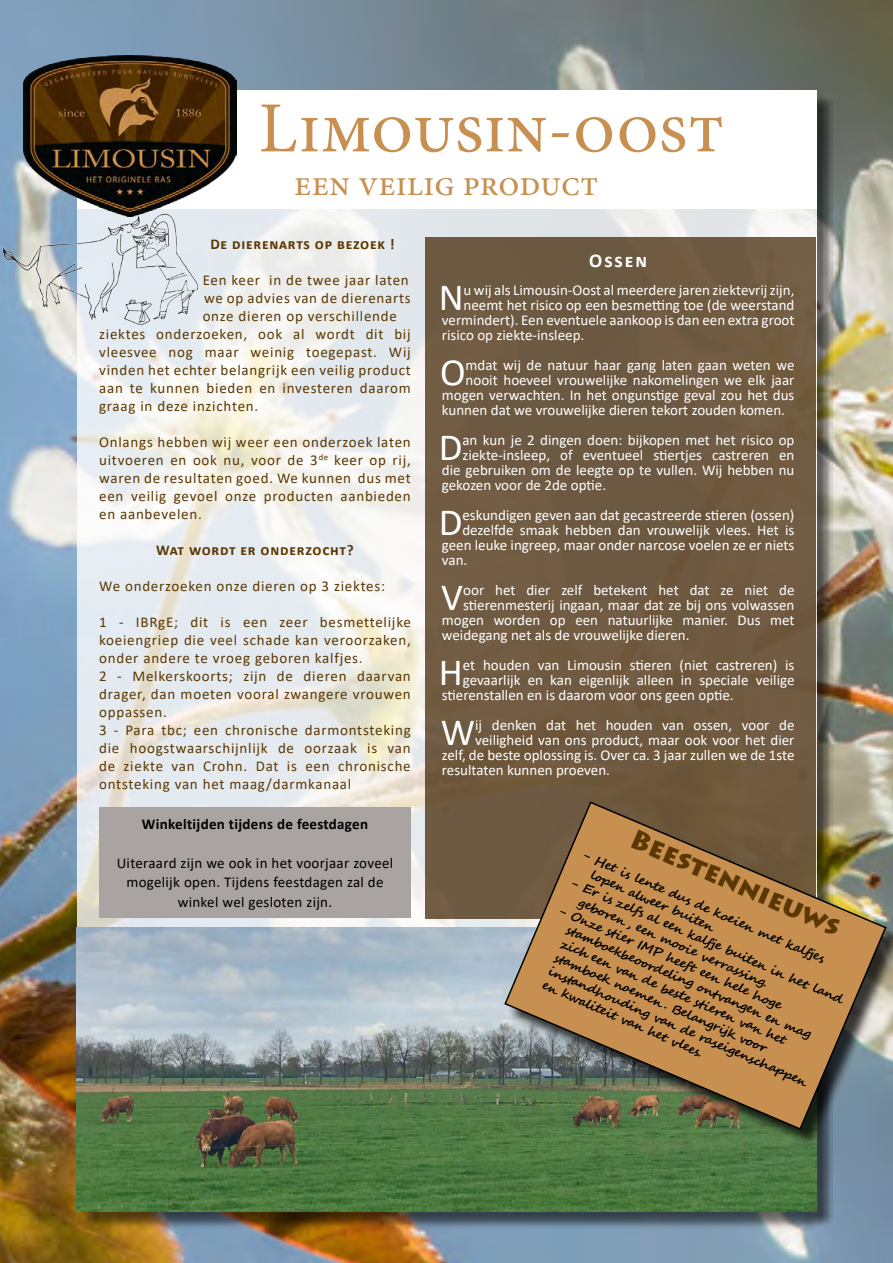
<style>
.page{position:relative;width:893px;height:1263px;background:#fff}
.page>*{position:absolute;margin:0;border:0;box-sizing:border-box;transform-origin:0 0}
.t1{font:72px "Minion Pro";color:#c79051}
.t2{font:38.7px "Calibri";color:#fff}
.t3{font:36px "Minion Pro";color:#c79051}
.t4{font:900 27px "Lithos Pro";color:#5b3803}
.t5{font:700 19.5px "Calibri";letter-spacing:.1em;color:#fff}
.t6{font:15px "Calibri";color:#fff}
.t7{font:15px/18px "Calibri";letter-spacing:.05em;color:#5b3803;text-align:justify}
.t8{font:15px/19.5px "Calibri";letter-spacing:.02em;color:#000;text-align:center}
.t9{font:700 15px "Calibri";letter-spacing:.05em;color:#5b3803}
.t10{font:700 15px "Calibri";letter-spacing:.02em;color:#000}
.t11{font:700 12.6px/15px "Segoe Script";color:#000;scale:1.08 1}
</style>
<div class="page">
<img style="left:0;top:0;width:893px;height:1263px">
<div style="left:79px;top:93px;width:756px;height:1137px;background:#000;opacity:.75"></div>
<svg style="left:77px;top:208px;width:739px;height:720px;fill:#e8ecf0"></svg>
<div style="left:425px;top:237px;width:391px;height:681px;background:#6f5a41"></div>
<div style="left:99px;top:807px;width:312px;height:111px;background:#a9a3a1"></div>
<img style="left:77px;top:928px;width:739px;height:284px">
<div style="left:508px;top:805px;width:385px;height:343px;background:#000;opacity:.75"></div>
<img style="left:503px;top:800px;width:384px;height:331px">
<img style="left:0;top:185px;width:206px;height:171px">
<div style="left:77px;top:90px;width:739px;height:118px;background:#fff"></div>
<img style="left:23px;top:55px;width:213px;height:161px">
<h1 class="t1" style="left:259px;top:80px;width:467px">Limousin-oost</h1>
<h3 class="t3" style="left:294px;top:159px;width:306px">een veilig product</h3>
<p class="t9" style="left:210px;top:233px;width:186px">De dierenarts op bezoek !</p>
<p class="t7" style="left:203px;top:271px;width:208px">Een keer in de twee jaar laten</p>
<p class="t7" style="left:204px;top:289px;width:208px">we op advies van de dierenarts</p>
<p class="t7" style="left:203px;top:307px;width:196px">onze dieren op verschillende</p>
<p class="t7" style="left:99px;top:325px;width:313px">ziektes onderzoeken, ook al wordt dit bij</p>
<p class="t7" style="left:99px;top:343px;width:313px">vleesvee nog maar weinig toegepast. Wij</p>
<p class="t7" style="left:99px;top:361px;width:313px">vinden het echter belangrijk een veilig product</p>
<p class="t7" style="left:99px;top:379px;width:313px">aan te kunnen bieden en investeren daarom</p>
<p class="t7" style="left:99px;top:397px;width:161px">graag in deze inzichten.</p>
<p class="t7" style="left:99px;top:433px;width:313px">Onlangs hebben wij weer een onderzoek laten uitvoeren en ook nu, voor de 3<sup>de</sup> keer op rij, waren de resultaten goed. We kunnen dus met een veilig gevoel onze producten aanbieden en aanbevelen.</p>
<p class="t9" style="left:156px;top:539px;width:199px">Wat wordt er onderzocht?</p>
<p class="t7" style="left:99px;top:577px;width:287px">We onderzoeken onze dieren op 3 ziektes:</p>
<p class="t7" style="left:99px;top:613px;width:313px;text-align:left">1 - IBRgE; dit is een zeer besmettelijke koeiengriep die veel schade kan veroorzaken, onder andere te vroeg geboren kalfjes.<br>2 - Melkerskoorts; zijn de dieren daarvan drager, dan moeten vooral zwangere vrouwen oppassen.<br>3 - Para tbc; een chronische darmontsteking die hoogstwaarschijnlijk de oorzaak is van de ziekte van Crohn. Dat is een chronische ontsteking van het maag/darmkanaal</p>
<p class="t10" style="left:142px;top:813px;width:228px">Winkeltijden tijdens de feestdagen</p>
<p class="t8" style="left:117px;top:853px;width:278px">Uiteraard zijn we ook in het voorjaar zoveel mogelijk open. Tijdens feestdagen zal de winkel wel gesloten zijn.</p>
<h3 class="t5" style="left:589px;top:246px;width:59px">Ossen</h3>
<h2 class="t2" style="left:439px;top:270px;width:26px">N</h2>
<p class="t6" style="left:464px;top:280px;width:332px">u wij als Limousin-Oost al meerdere jaren ziektevrij zijn,</p>
<p class="t6" style="left:464px;top:295px;width:332px">neemt het risico op een besmetting toe (de weerstand</p>
<p class="t6" style="left:442px;top:310px;width:354px">vermindert). Een eventuele aankoop is dan een extra groot</p>
<p class="t6" style="left:442px;top:325px;width:144px">risico op ziekte-insleep.</p>
<h2 class="t2" style="left:440px;top:345px;width:27px">O</h2>
<p class="t6" style="left:466px;top:355px;width:330px">mdat wij de natuur haar gang laten gaan weten we</p>
<p class="t6" style="left:466px;top:370px;width:330px">nooit hoeveel vrouwelijke nakomelingen we elk jaar</p>
<p class="t6" style="left:442px;top:385px;width:354px">mogen verwachten. In het ongunstige geval zou het dus</p>
<p class="t6" style="left:442px;top:400px;width:345px">kunnen dat we vrouwelijke dieren tekort zouden komen.</p>
<h2 class="t2" style="left:439px;top:420px;width:25px">D</h2>
<p class="t6" style="left:462px;top:430px;width:334px">an kun je 2 dingen doen: bijkopen met het risico op</p>
<p class="t6" style="left:462px;top:445px;width:334px">ziekte-insleep, of eventueel stiertjes castreren en</p>
<p class="t6" style="left:442px;top:460px;width:354px">die gebruiken om de leegte op te vullen. Wij hebben nu</p>
<p class="t6" style="left:442px;top:475px;width:166px">gekozen voor de 2de optie.</p>
<h2 class="t2" style="left:439px;top:495px;width:25px">D</h2>
<p class="t6" style="left:462px;top:505px;width:333px">eskundigen geven aan dat gecastreerde stieren (ossen)</p>
<p class="t6" style="left:462px;top:520px;width:333px">dezelfde smaak hebben dan vrouwelijk vlees. Het is</p>
<p class="t6" style="left:442px;top:535px;width:354px">geen leuke ingreep, maar onder narcose voelen ze er niets</p>
<p class="t6" style="left:442px;top:550px;width:27px">van.</p>
<h2 class="t2" style="left:441px;top:570px;width:23px">V</h2>
<p class="t6" style="left:463px;top:580px;width:333px">oor het dier zelf betekent het dat ze niet de</p>
<p class="t6" style="left:463px;top:595px;width:333px">stierenmesterij ingaan, maar dat ze bij ons volwassen</p>
<p class="t6" style="left:442px;top:610px;width:354px">mogen worden op een natuurlijke manier. Dus met</p>
<p class="t6" style="left:442px;top:625px;width:249px">weidegang net als de vrouwelijke dieren.</p>
<h2 class="t2" style="left:439px;top:645px;width:26px">H</h2>
<p class="t6" style="left:463px;top:655px;width:333px">et houden van Limousin stieren (niet castreren) is</p>
<p class="t6" style="left:463px;top:670px;width:333px">gevaarlijk en kan eigenlijk alleen in speciale veilige</p>
<p class="t6" style="left:442px;top:685px;width:293px">stierenstallen en is daarom voor ons geen optie.</p>
<h2 class="t2" style="left:441px;top:705px;width:36px">W</h2>
<p class="t6" style="left:475px;top:715px;width:321px">ij denken dat het houden van ossen, voor de</p>
<p class="t6" style="left:475px;top:730px;width:321px">veiligheid van ons product, maar ook voor het dier</p>
<p class="t6" style="left:442px;top:745px;width:354px">zelf, de beste oplossing is. Over ca. 3 jaar zullen we de 1ste</p>
<p class="t6" style="left:442px;top:760px;width:170px">resultaten kunnen proeven.</p>
<h3 class="t4" style="left:639px;top:821px;width:227px;rotate:24deg">Beestennieuws</h3>
<p class="t11" style="left:599px;top:855px;width:232px;line-height:14.5px;text-indent:-14px;rotate:23deg">- Het is lente dus de koeien met kalfjes lopen alweer buiten</p>
<p class="t11" style="left:587px;top:882px;width:262px;text-indent:-14px;rotate:23deg">- Er is zelfs al een kalfje buiten in het land geboren , een mooie verrassing.</p>
<p class="t11" style="left:575px;top:909px;width:263px;text-indent:-14px;rotate:23deg">- Onze stier IMP heeft een hele hoge stamboekbeoordeling ontvangen en mag zich een van de beste stieren van het stamboek noemen . Belangrijk voor instandhouding van de raseigenschappen en kwaliteit van het vlees.</p>
</div>
